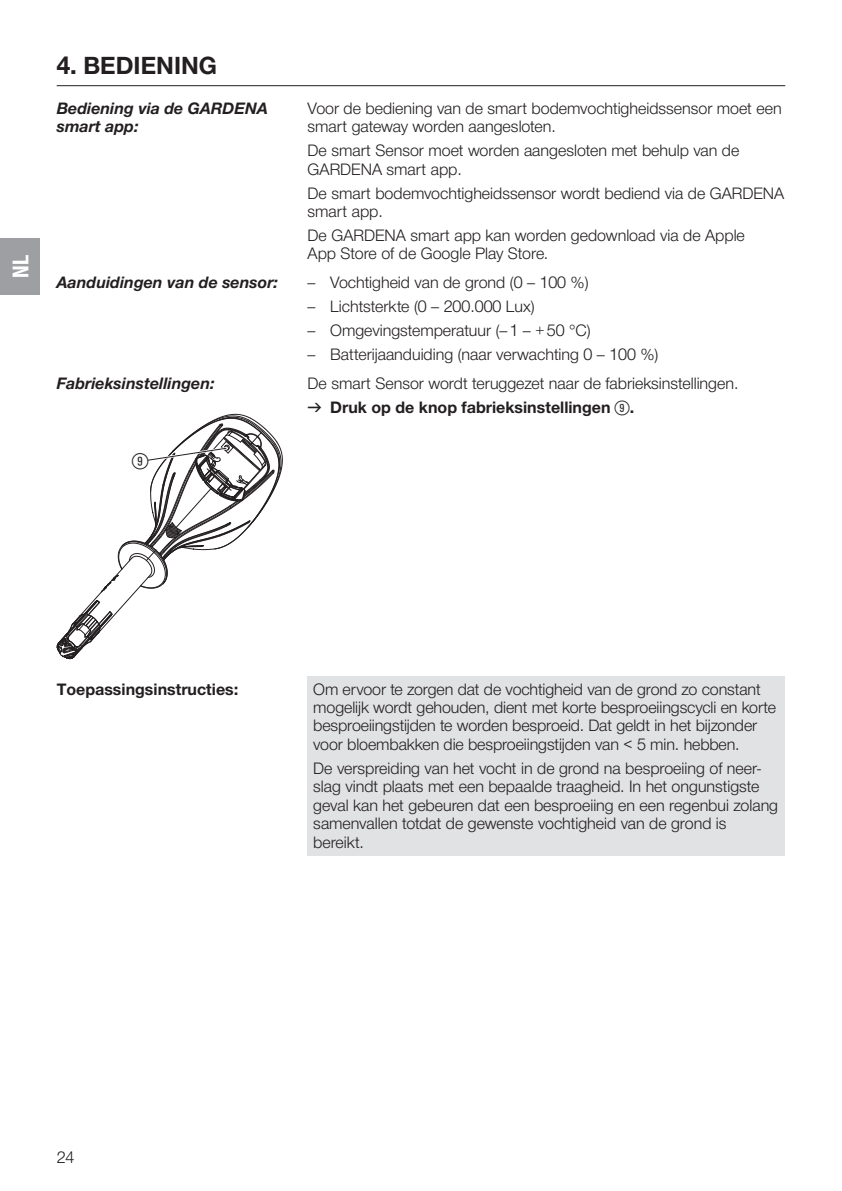
<style>
.page{position:relative;width:842px;height:1191px;background:#fff}
.page>*{position:absolute;margin:0;border:0;box-sizing:border-box;transform-origin:0 0}
.t1{font:700 24px "Gardena Sans";color:#231f20}
.t2{font:700 22px "Gardena Sans Cond";color:#fff}
.t3{font:22px "Ziffernim Kreisund Quadrat BQ";color:#231f20}
.t4{font:16px/18.4px "Gardena Sans";color:#231f20}
.t5{font:italic 700 16px/18.4px "Gardena Sans";color:#231f20}
.t6{font:700 16px "Gardena Sans";color:#231f20}
.s1{font-family:"Formdruck"}
.s2{font-weight:700}
.s3{font-family:"Ziffernim Kreisund Quadrat BQ";font-size:20px}
</style>
<div class="page">
<div style="left:308px;top:676px;width:477px;height:180px;background:#e1e2e4"></div>
<hr style="left:57px;top:85px;width:728px;height:1px;background:#231f20">
<svg style="left:57px;top:413px;width:226px;height:246px"></svg>
<div style="left:0;top:238px;width:40px;height:57px;background:#9d9fa2"></div>
<h2 class="t2" style="left:5px;top:278px;width:24px;rotate:-90deg">NL</h2>
<h1 class="t1" style="left:57px;top:48px;width:162px">4. BEDIENING</h1>
<p class="t5" style="left:57px;top:98px;width:213px">Bediening via de GARDENA smart app:</p>
<p class="t4" style="left:308px;top:98px;width:476px">Voor de bediening van de smart bodemvochtigheidssensor moet een smart gateway worden aangesloten.</p>
<p class="t4" style="left:308px;top:141px;width:433px">De smart Sensor moet worden aangesloten met behulp van de<br>GARDENA smart app.</p>
<p class="t4" style="left:308px;top:183px;width:478px">De smart bodemvochtigheidssensor wordt bediend via de GARDENA smart app.</p>
<p class="t4" style="left:308px;top:225px;width:439px">De GARDENA smart app kan worden gedownload via de Apple<br>App Store of de Google Play Store.</p>
<p class="t5" style="left:57px;top:272px;width:223px">Aanduidingen van de sensor:</p>
<p class="t4" style="left:308px;top:272px;width:283px">– Vochtigheid van de grond (0 – 100 %)</p>
<p class="t4" style="left:308px;top:296px;width:229px">– Lichtsterkte (0 – 200.000 Lux)</p>
<p class="t4" style="left:308px;top:320px;width:285px">– Omgevingstemperatuur (–1 – +50 °C)</p>
<p class="t4" style="left:308px;top:344px;width:352px">– Batterijaanduiding (naar verwachting 0 – 100 %)</p>
<p class="t5" style="left:57px;top:373px;width:159px">Fabrieksinstellingen:</p>
<p class="t4" style="left:308px;top:370px;width:432px;line-height:24px">De smart Sensor wordt teruggezet naar de fabrieksinstellingen. <span class="s1">v</span> <span class="s2">Druk op de knop fabrieksinstellingen</span> <span class="s3">(9)</span><span class="s2">.</span></p>
<h2 class="t3" style="left:132px;top:448px;width:18px">9</h2>
<p class="t6" style="left:57px;top:677px;width:183px">Toepassingsinstructies:</p>
<p class="t4" style="left:313px;top:679px;width:464px">Om ervoor te zorgen dat de vochtigheid van de grond zo constant mogelijk wordt gehouden, dient met korte besproeiingscycli en korte besproeiingstijden te worden besproeid. Dat geldt in het bijzonder voor bloembakken die besproeiingstijden van &lt; 5 min. hebben.</p>
<p class="t4" style="left:313px;top:758px;width:466px">De verspreiding van het vocht in de grond na besproeiing of neer&shy;slag vindt plaats met een bepaalde traagheid. In het ongunstigste geval kan het gebeuren dat een besproeiing en een regenbui zolang samenvallen totdat de gewenste vochtigheid van de grond is bereikt.</p>
<p class="t4" style="left:57px;top:1147px;width:19px">24</p>
</div>
